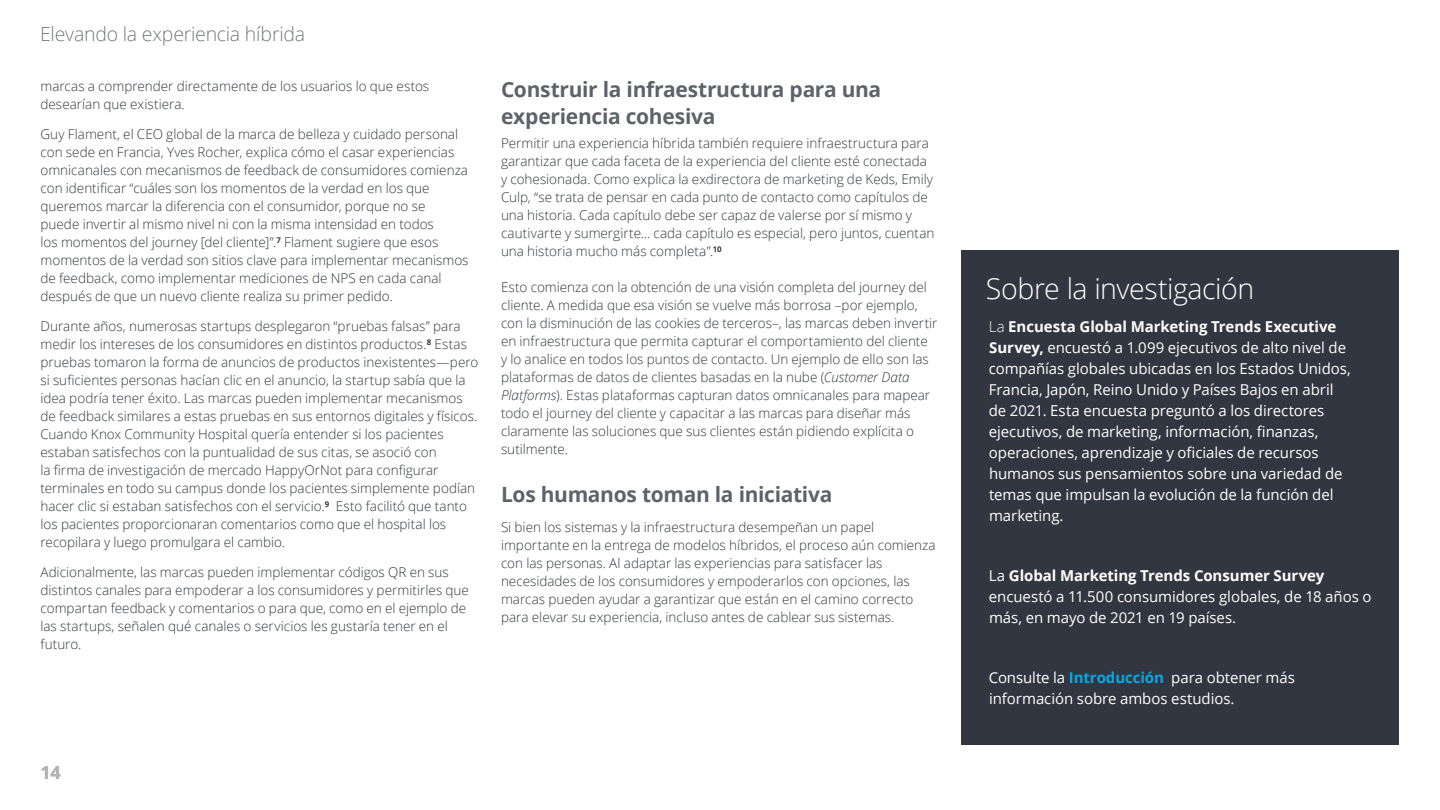
<style>
.page{position:relative;width:1440px;height:810px;background:#fff}
.page>*{position:absolute;margin:0;border:0;box-sizing:border-box;transform-origin:0 0}
.Introduction__19_24p{font:300 28.5px "Open Sans";letter-spacing:-.015em;color:#fff}
.heading_style2{font:700 21px/27px "Open Sans";letter-spacing:-.015em;color:#5f6369}
.main_body_text{font:700 21px "Open Sans";letter-spacing:-.015em;color:#5f6369}
.Subhead_B__12_18pt{font:300 19.5px "Open Sans";letter-spacing:-.015em;color:#75787b}
.Section_title__12_18{font:700 18px "Open Sans";color:#b3b3b3}
.Body_Copy_small_whit{font:15px/21px "Open Sans";letter-spacing:-.005em;color:#fff}
.main_body_text-2{font:300 13.5px/18px "Open Sans";color:#323640}
.s1{font-style:italic}
.s2{font-weight:300}
.s3{font-weight:700}
.s4{font-weight:700;color:#00abe7}
</style>
<div class="page">
<div style="left:962px;top:251px;width:438px;height:494px;background:#323640"></div>
<p class="Subhead_B__12_18pt" style="left:40px;top:21px;width:266px">Elevando la experiencia híbrida</p>
<p class="main_body_text-2" style="left:40px;top:77px;width:390px">marcas a comprender directamente de los usuarios lo que estos desearían que existiera.</p>
<p class="main_body_text-2" style="left:40px;top:125px;width:430px">Guy Flament, el CEO global de la marca de belleza y cuidado personal con sede en Francia, Yves Rocher, explica cómo el casar experiencias omnicanales con mecanismos de feedback de consumidores comienza con identificar “cuáles son los momentos de la verdad en los que queremos marcar la diferencia con el consumidor, porque no se<br>puede invertir al mismo nivel ni con la misma intensidad en todos<br>los momentos del journey [del cliente]”.<sup>7</sup> Flament sugiere que esos momentos de la verdad son sitios clave para implementar mecanismos de feedback, como implementar mediciones de NPS en cada canal después de que un nuevo cliente realiza su primer pedido.</p>
<p class="main_body_text-2" style="left:40px;top:317px;width:439px">Durante años, numerosas startups desplegaron “pruebas falsas” para medir los intereses de los consumidores en distintos productos.<sup>8</sup> Estas pruebas tomaron la forma de anuncios de productos inexistentes—pero si suficientes personas hacían clic en el anuncio, la startup sabía que la idea podría tener éxito. Las marcas pueden implementar mecanismos de feedback similares a estas pruebas en sus entornos digitales y físicos.<br>Cuando Knox Community Hospital quería entender si los pacientes estaban satisfechos con la puntualidad de sus citas, se asoció con<br>la firma de investigación de mercado HappyOrNot para configurar terminales en todo su campus donde los pacientes simplemente podían hacer clic si estaban satisfechos con el servicio.<sup>9</sup> Esto facilitó que tanto los pacientes proporcionaran comentarios como que el hospital los recopilara y luego promulgara el cambio.</p>
<p class="main_body_text-2" style="left:40px;top:563px;width:430px">Adicionalmente, las marcas pueden implementar códigos QR en sus distintos canales para empoderar a los consumidores y permitirles que compartan feedback y comentarios o para que, como en el ejemplo de las startups, señalen qué canales o servicios les gustaría tener en el futuro.</p>
<p class="heading_style2" style="left:501px;top:75px;width:382px">Construir la infraestructura para una experiencia cohesiva</p>
<p class="main_body_text-2" style="left:501px;top:134px;width:435px">Permitir una experiencia híbrida también requiere infraestructura para garantizar que cada faceta de la experiencia del cliente esté conectada y cohesionada. Como explica la exdirectora de marketing de Keds, Emily Culp, “se trata de pensar en cada punto de contacto como capítulos de una historia. Cada capítulo debe ser capaz de valerse por sí mismo y cautivarte y sumergirte... cada capítulo es especial, pero juntos, cuentan una historia mucho más completa”.<sup>10</sup></p>
<p class="main_body_text-2" style="left:501px;top:278px;width:438px">Esto comienza con la obtención de una visión completa del journey del cliente. A medida que esa visión se vuelve más borrosa –por ejemplo, con la disminución de las cookies de terceros–, las marcas deben invertir en infraestructura que permita capturar el comportamiento del cliente<br>y lo analice en todos los puntos de contacto. Un ejemplo de ello son las plataformas de datos de clientes basadas en la nube (<span class="s1">Customer Data Platforms</span>). Estas plataformas capturan datos omnicanales para mapear todo el journey del cliente y capacitar a las marcas para diseñar más claramente las soluciones que sus clientes están pidiendo explícita o sutilmente.</p>
<p class="main_body_text" style="left:501px;top:480px;width:333px">Los humanos toman la iniciativa</p>
<p class="main_body_text-2" style="left:501px;top:518px;width:436px">Si bien los sistemas y la infraestructura desempeñan un papel importante en la entrega de modelos híbridos, el proceso aún comienza con las personas. Al adaptar las experiencias para satisfacer las necesidades de los consumidores y empoderarlos con opciones, las marcas pueden ayudar a garantizar que están en el camino correcto para elevar su experiencia, incluso antes de cablear sus sistemas.</p>
<p class="Section_title__12_18" style="left:40px;top:760px;width:22px">14</p>
<p class="Introduction__19_24p" style="left:986px;top:269px;width:270px">Sobre la investigación</p>
<p class="Body_Copy_small_whit" style="left:989px;top:316px;width:364px"><span class="s2">La</span> <span class="s3">Encuesta Global Marketing Trends Executive Survey,</span> encuestó a 1.099 ejecutivos de alto nivel de compañías globales ubicadas en los Estados Unidos, Francia, Japón, Reino Unido y Países Bajos en abril de 2021. Esta encuesta preguntó a los directores ejecutivos, de marketing, información, finanzas, operaciones, aprendizaje y oficiales de recursos humanos sus pensamientos sobre una variedad de temas que impulsan la evolución de la función del marketing.</p>
<p class="Body_Copy_small_whit" style="left:989px;top:565px;width:384px">La <span class="s3">Global Marketing Trends Consumer Survey </span>encuestó a 11.500 consumidores globales, de 18 años o más, en mayo de 2021 en 19 países.</p>
<p class="Body_Copy_small_whit" style="left:989px;top:667px;width:308px">Consulte la <span class="s4">Introducción</span> para obtener más información sobre ambos estudios.</p>
</div>
